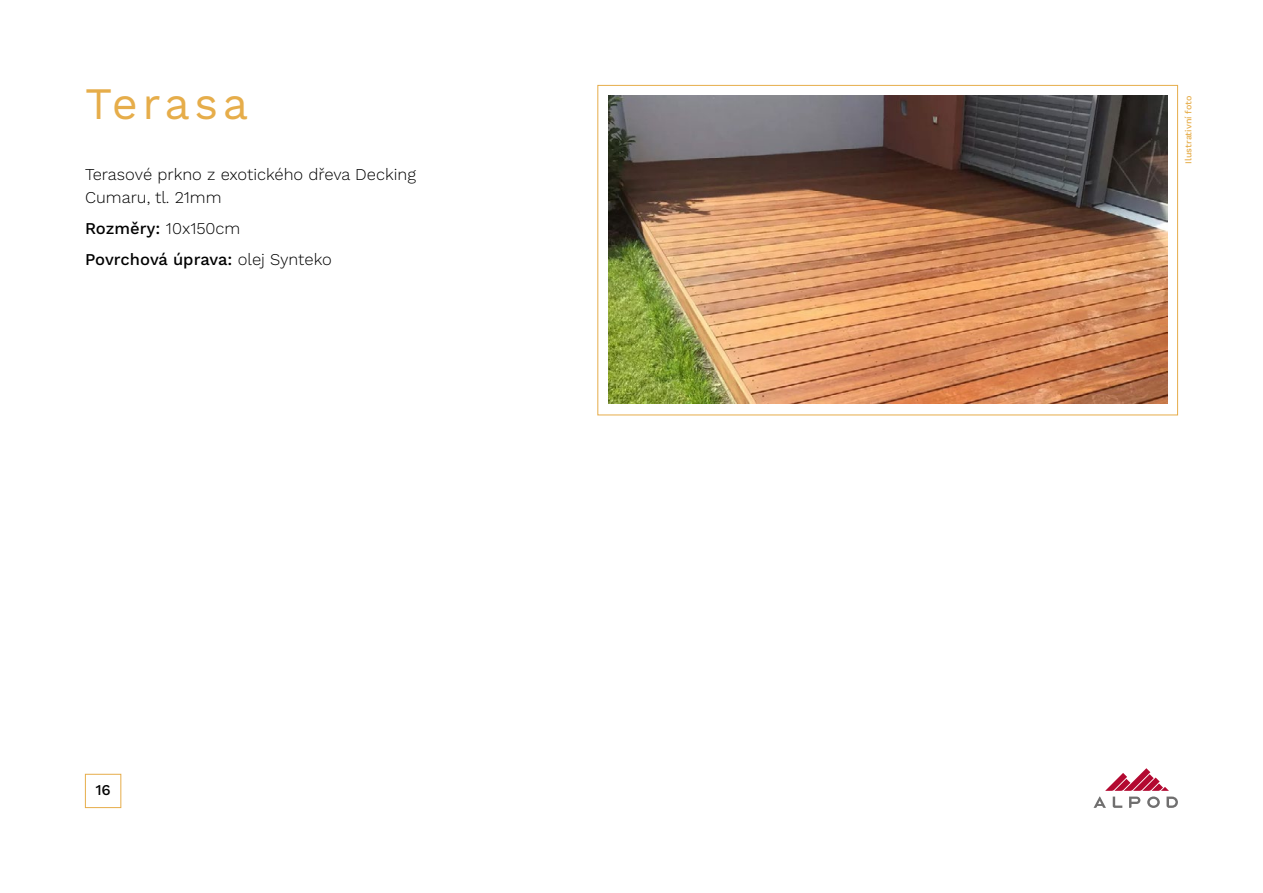
<style>
.page{position:relative;width:1263px;height:893px;background:#fff}
.page>*{position:absolute;margin:0;border:0;box-sizing:border-box;transform-origin:0 0}
.t1{font:45px "Work Sans";letter-spacing:.1em;color:#e6ad4a}
.t2{font:300 16.5px/22.5px "Work Sans";color:#000}
.t3{font:500 16.5px/31px "Work Sans";letter-spacing:-.005em;color:#000}
.t4{font:500 15px "Work Sans";color:#000}
.t5{font:500 9px "Work Sans";color:#e6ad4a}
.s1{font-weight:300}
</style>
<div class="page">
<div style="left:85px;top:774px;width:36px;height:34px;border:1px solid #e6ad4a"></div>
<img style="left:608px;top:96px;width:559px;height:308px">
<svg style="left:1093px;top:768px;width:85px;height:40px"></svg>
<h1 class="t1" style="left:85px;top:77px;width:165px">Terasa</h1>
<p class="t2" style="left:85px;top:164px;width:332px">Terasové prkno z exotického dřeva Decking<br>Cumaru, tl. 21mm</p>
<p class="t3" style="left:85px;top:213px;width:248px">Rozměry: <span class="s1">10x150cm<br></span>Povrchová úprava: <span class="s1">olej Synteko</span></p>
<p class="t4" style="left:95px;top:781px;width:17px">16</p>
<p class="t5" style="left:1183px;top:164px;width:70px;rotate:-90deg">Ilustrativní foto</p>
</div>
